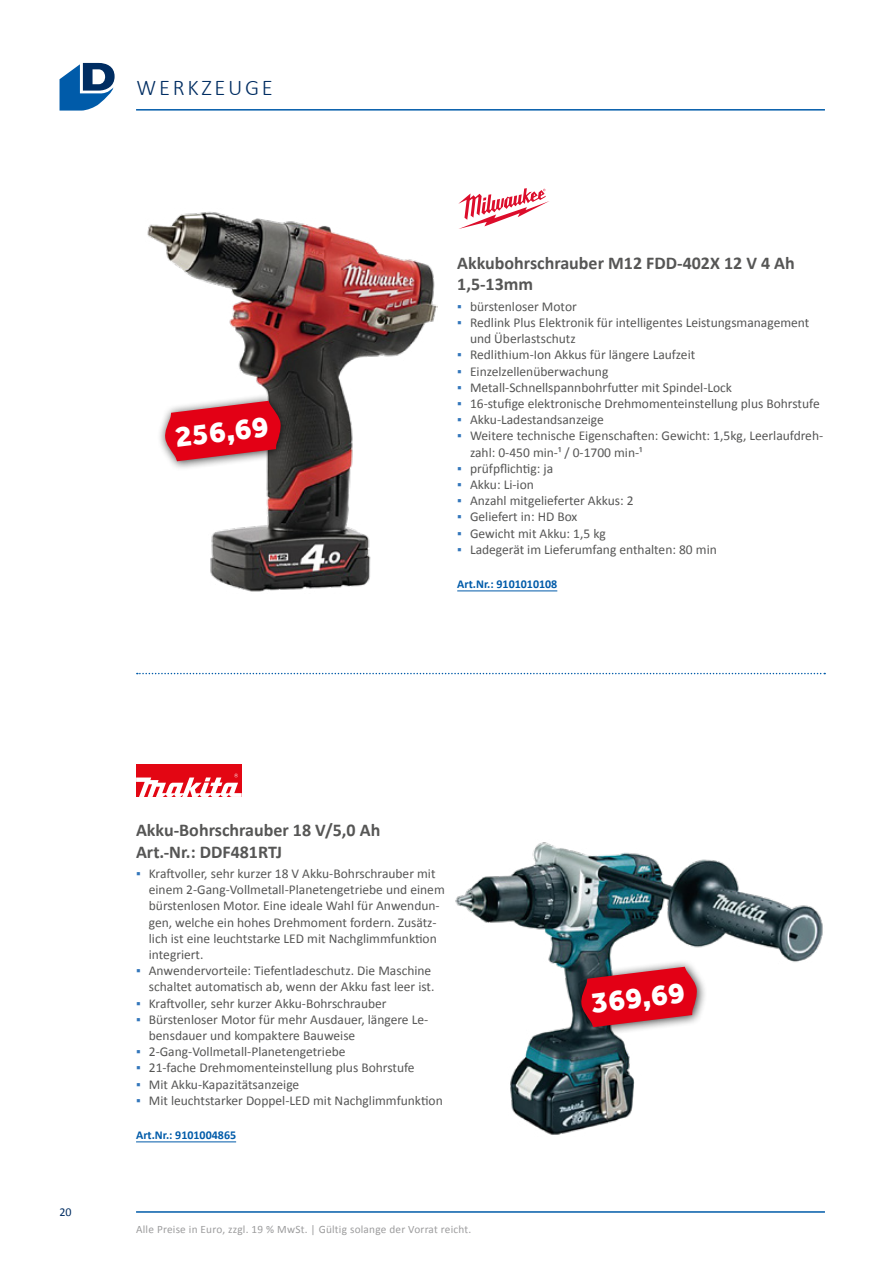
<style>
.page{position:relative;width:893px;height:1263px;background:#fff}
.page>*{position:absolute;margin:0;border:0;box-sizing:border-box;transform-origin:0 0}
.t1{font:800 30.45px "Effra";color:#fff}
.t2{font:300 22.5px "Calibri";letter-spacing:.12em;color:#002d62}
.t3{font:700 18px/21.6px "Calibri";color:#565655}
.t4{font:13.5px/16.2px "Calibri";color:#565655}
.t5{font:700 12px "Calibri";color:#005ba9}
.t6{font:12px "Calibri";color:#002d62}
.t7{font:11.25px "Calibri";letter-spacing:.02em;color:#9c9c9d}
.s1{color:#3276bb}
</style>
<div class="page">
<svg style="left:60px;top:63px;width:55px;height:48px"></svg>
<hr style="left:136px;top:1211px;width:689px;height:2px;background:#005ba9">
<hr style="left:136px;top:109px;width:689px;height:2px;background:#005ba9">
<svg style="left:458px;top:188px;width:91px;height:41px"></svg>
<hr style="left:457px;top:590px;width:100px;height:1px;background:#005ba9">
<img style="left:147px;top:211px;width:290px;height:381px">
<div style="left:157px;top:392px;width:134px;height:79px;background:#000;opacity:.77"></div>
<svg style="left:164px;top:401px;width:117px;height:60px;background:#d72b3b"></svg>
<svg style="left:137px;top:673px;width:688px;height:1px"></svg>
<div style="left:136px;top:764px;width:106px;height:33px;background:#e30613"></div>
<svg style="left:136px;top:773px;width:106px;height:24px"></svg>
<hr style="left:136px;top:1141px;width:100px;height:1px;background:#005ba9">
<img style="left:455px;top:842px;width:368px;height:293px">
<div style="left:573px;top:958px;width:134px;height:79px;background:#000;opacity:.77"></div>
<svg style="left:581px;top:967px;width:116px;height:60px;background:#cf2435"></svg>
<h2 class="t2" style="left:137px;top:73px;width:138px">WERKZEUGE</h2>
<h1 class="t1" style="left:173px;top:419px;width:96px;rotate:-7deg">256,69</h1>
<h3 class="t3" style="left:457px;top:251px;width:339px">Akkubohrschrauber M12 FDD-402X 12 V 4 Ah<br>1,5-13mm</h3>
<p class="t4" style="left:457px;top:298px;width:121px"><span class="s1">▪</span> bürstenloser Motor</p>
<p class="t4" style="left:470px;top:314px;width:341px;text-indent:-13px"><span class="s1">▪</span> Redlink Plus Elektronik für intelligentes Leistungsmanagement und Überlastschutz</p>
<p class="t4" style="left:457px;top:346px;width:240px"><span class="s1">▪</span> Redlithium-Ion Akkus für längere Laufzeit</p>
<p class="t4" style="left:457px;top:363px;width:153px"><span class="s1">▪</span> Einzelzellenüberwachung</p>
<p class="t4" style="left:457px;top:379px;width:276px"><span class="s1">▪</span> Metall-Schnellspannbohrfutter mit Spindel-Lock</p>
<p class="t4" style="left:457px;top:395px;width:364px"><span class="s1">▪</span> 16-stufige elektronische Drehmomenteinstellung plus Bohrstufe</p>
<p class="t4" style="left:457px;top:411px;width:148px"><span class="s1">▪</span> Akku-Ladestandsanzeige</p>
<p class="t4" style="left:470px;top:427px;width:355px;text-indent:-13px"><span class="s1">▪</span> Weitere technische Eigenschaften: Gewicht: 1,5kg, Leerlaufdreh&shy;zahl: 0-450 min-¹ / 0-1700 min-¹</p>
<p class="t4" style="left:457px;top:460px;width:97px"><span class="s1">▪</span> prüfpflichtig: ja</p>
<p class="t4" style="left:457px;top:476px;width:78px"><span class="s1">▪</span> Akku: Li-ion</p>
<p class="t4" style="left:457px;top:492px;width:178px"><span class="s1">▪</span> Anzahl mitgelieferter Akkus: 2</p>
<p class="t4" style="left:457px;top:508px;width:122px"><span class="s1">▪</span> Geliefert in: HD Box</p>
<p class="t4" style="left:457px;top:525px;width:150px"><span class="s1">▪</span> Gewicht mit Akku: 1,5 kg</p>
<p class="t4" style="left:457px;top:541px;width:261px"><span class="s1">▪</span> Ladegerät im Lieferumfang enthalten: 80 min</p>
<p class="t5" style="left:457px;top:575px;width:102px">Art.Nr.: 9101010108</p>
<p class="t6" style="left:60px;top:1204px;width:14px">20</p>
<h3 class="t3" style="left:136px;top:818px;width:246px">Akku-Bohrschrauber 18 V/5,0 Ah<br>Art.-Nr.: DDF481RTJ</h3>
<p class="t4" style="left:149px;top:865px;width:297px;text-indent:-13px"><span class="s1">▪</span> Kraftvoller, sehr kurzer 18 V Akku-Bohrschrauber mit einem 2-Gang-Vollmetall-Planetengetriebe und einem bürstenlosen Motor. Eine ideale Wahl für Anwendun&shy;gen, welche ein hohes Drehmoment fordern. Zusätz&shy;lich ist eine leuchtstarke LED mit Nachglimmfunktion integriert.</p>
<p class="t4" style="left:136px;top:962px;width:300px;text-align:right"><span class="s1">▪</span> Anwendervorteile: Tiefentladeschutz. Die Maschine schaltet automatisch ab, wenn der Akku fast leer ist.</p>
<p class="t4" style="left:136px;top:995px;width:252px"><span class="s1">▪</span> Kraftvoller, sehr kurzer Akku-Bohrschrauber</p>
<p class="t4" style="left:149px;top:1011px;width:281px;text-indent:-13px"><span class="s1">▪</span> Bürstenloser Motor für mehr Ausdauer, längere Le&shy;bensdauer und kompaktere Bauweise</p>
<p class="t4" style="left:136px;top:1043px;width:211px"><span class="s1">▪</span> 2-Gang-Vollmetall-Planetengetriebe</p>
<p class="t4" style="left:136px;top:1059px;width:280px"><span class="s1">▪</span> 21-fache Drehmomenteinstellung plus Bohrstufe</p>
<p class="t4" style="left:136px;top:1076px;width:165px"><span class="s1">▪</span> Mit Akku-Kapazitätsanzeige</p>
<p class="t4" style="left:136px;top:1092px;width:308px"><span class="s1">▪</span> Mit leuchtstarker Doppel-LED mit Nachglimmfunktion</p>
<p class="t5" style="left:136px;top:1126px;width:102px">Art.Nr.: 9101004865</p>
<p class="t7" style="left:136px;top:1221px;width:337px">Alle Preise in Euro, zzgl. 19 % MwSt. | Gültig solange der Vorrat reicht.</p>
<h1 class="t1" style="left:589px;top:985px;width:96px;rotate:-7deg">369,69</h1>
</div>
